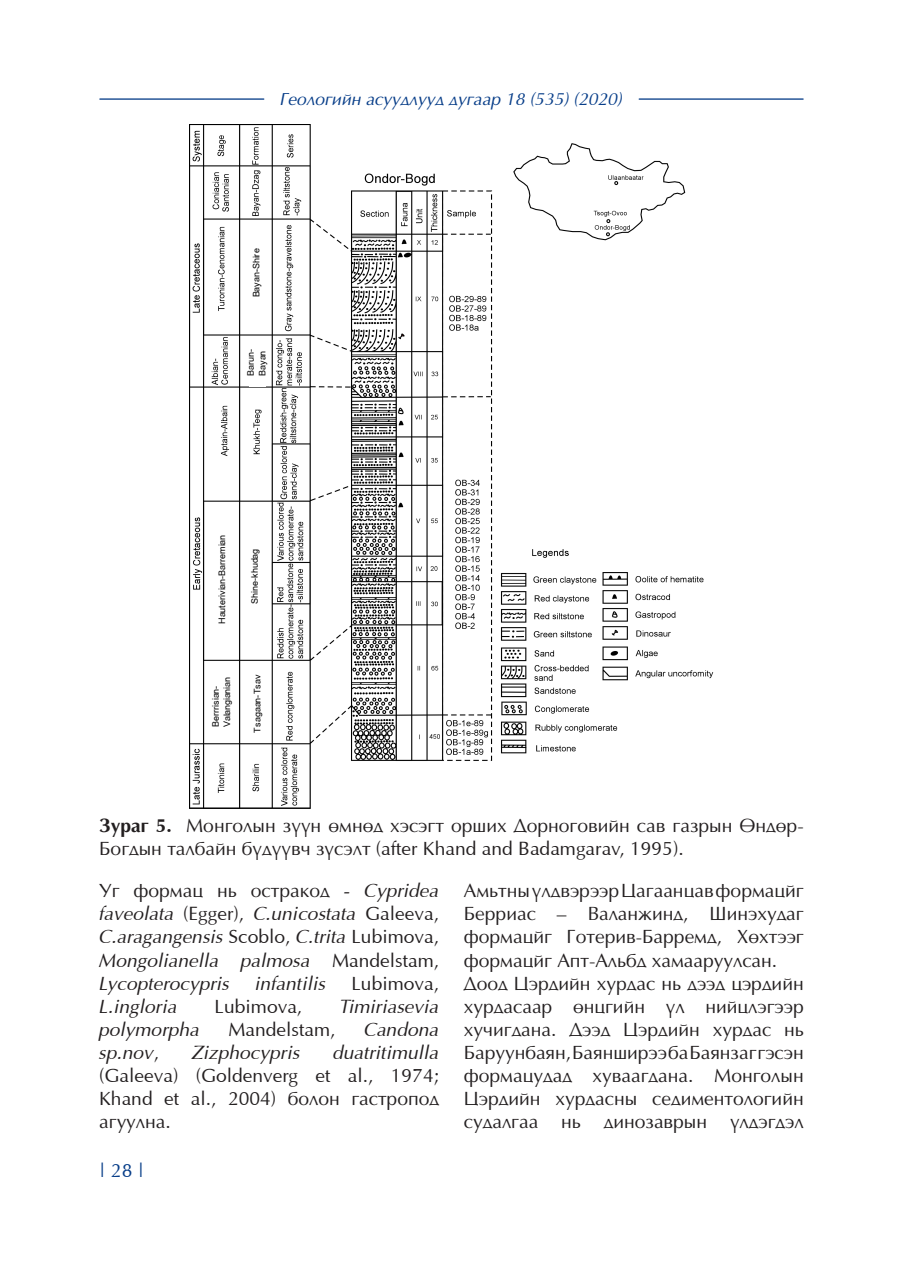
<style>
.page{position:relative;width:903px;height:1275px;background:#fff}
.page>*{position:absolute;margin:0;border:0;box-sizing:border-box;transform-origin:0 0}
.t1{font:19.25px/23.1px "AG Opus Mon";color:#231f20;text-align:justify}
.t2{font:italic 19.25px/23.1px "AG Opus Mon";color:#231f20;text-align:justify}
.t3{font:19.25px "AG Opus Mon";color:#083e89}
.t4{font:italic 17.5px "AG Opus Mon";color:#083e89}
.t5{font:8.92px/11.4px "Arial";letter-spacing:-.01em;color:#000}
.t6{font:8.92px "Arial";letter-spacing:-.01em;color:#000}
.s1{font-weight:700}
.s2{font-style:normal}
.s3{font-style:italic}
</style>
<div class="page">
<hr style="left:100px;top:98px;width:164px;height:2px;background:#083e89">
<hr style="left:639px;top:98px;width:164px;height:2px;background:#083e89">
<img style="left:189px;top:124px;width:525px;height:685px">
<div style="left:249px;top:247px;width:14px;height:64px;background:#fff"></div>
<div style="left:249px;top:336px;width:16px;height:51px;background:#fff"></div>
<div style="left:206px;top:662px;width:30px;height:79px;background:#fff"></div>
<div style="left:209px;top:504px;width:27px;height:125px;background:#fff"></div>
<div style="left:248px;top:527px;width:16px;height:78px;background:#fff"></div>
<div style="left:243px;top:337px;width:24px;height:48px;background:#fff"></div>
<div style="left:242px;top:682px;width:25px;height:60px;background:#fff"></div>
<div style="left:251px;top:671px;width:18px;height:63px;background:#fff"></div>
<p class="t4" style="left:280px;top:90px;width:344px">Геологийн асуудлууд дугаар 18 (535) (2020)</p>
<p class="t6" style="left:250px;top:297px;width:51px;rotate:-90deg">Bayan-Shire</p>
<p class="t5" style="left:245px;top:376px;width:28px;rotate:-90deg">Barun-<br>Bayan</p>
<p class="t5" style="left:217px;top:624px;width:91px;rotate:-90deg">Hauterivian-Barremian</p>
<p class="t5" style="left:249px;top:603px;width:56px;rotate:-90deg">Shine-khudag</p>
<p class="t5" style="left:211px;top:723px;width:51px;rotate:-90deg">Be<br>Valangianian</p>
<p class="t5" style="left:210px;top:727px;width:51px;rotate:-90deg">Berrrisian-<br>Valangianian</p>
<p class="t5" style="left:252px;top:733px;width:60px;rotate:-90deg">Tsagaan-Tsav</p>
<p class="t5" style="left:251px;top:730px;width:40px;rotate:-90deg">Tsagaan-</p>
<p class="t1" style="left:99px;top:815px;width:706px"><span class="s1">Зураг 5.</span> Монголын зүүн өмнөд хэсэгт орших Дорноговийн сав газрын Өндөр-<br>Богдын талбайн бүдүүвч зүсэлт (after Khand and Badamgarav, 1995).</p>
<p class="t2" style="left:99px;top:880px;width:341px"><span class="s2">Уг формац нь остракод</span> - Cypridea faveolata <span class="s2">(Egger),</span> C.unicostata <span class="s2">Galeeva, </span>C.aragangensis <span class="s2">Scoblo,</span> C.trita <span class="s2">Lubimova, </span>Mongolianella palmosa <span class="s2">Mandelstam, </span>Lycopterocypris</p>
<p class="t1" style="left:464px;top:880px;width:341px">Амьтны үлдвэрээр Цагаанцав формацйг Берриас – Валанжинд, Шинэхудаг формацйг Готерив-Барремд, Хөхтээг формацйг Апт-Альбд хамааруулсан.</p>
<p class="t1" style="left:464px;top:972px;width:341px">Доод Цэрдийн хурдас нь дээд цэрдийн хурдасаар өнцгийн үл нийцлэгээр хучигдана. Дээд Цэрдийн хурдас нь Баруунбаян, Баянширээ ба Баянзаг гэсэн формацудад хуваагдана. Монголын Цэрдийн хурдасны седиментологийн судалгаа нь динозаврын үлдэгдэл</p>
<p class="t2" style="left:255px;top:972px;width:72px">infantilis</p>
<p class="t1" style="left:351px;top:972px;width:89px">Lubimova,</p>
<p class="t2" style="left:99px;top:995px;width:80px">L.ingloria</p>
<p class="t1" style="left:215px;top:995px;width:89px">Lubimova,</p>
<p class="t2" style="left:340px;top:995px;width:101px">Timiriasevia</p>
<p class="t2" style="left:99px;top:1019px;width:102px">polymorpha</p>
<p class="t1" style="left:228px;top:1019px;width:108px">Mandelstam,</p>
<p class="t2" style="left:364px;top:1019px;width:76px">Candona</p>
<p class="t2" style="left:99px;top:1042px;width:61px">sp.nov<span class="s2">,</span></p>
<p class="t2" style="left:192px;top:1042px;width:110px">Zizphocypris</p>
<p class="t1" style="left:99px;top:1042px;width:341px;text-indent:234px"><span class="s3">duatritimulla </span>(Galeeva) (Goldenverg et al., 1974; Khand et al., 2004) болон гастропод агуулна.</p>
<p class="t3" style="left:99px;top:1161px;width:46px">| 28 |</p>
</div>
